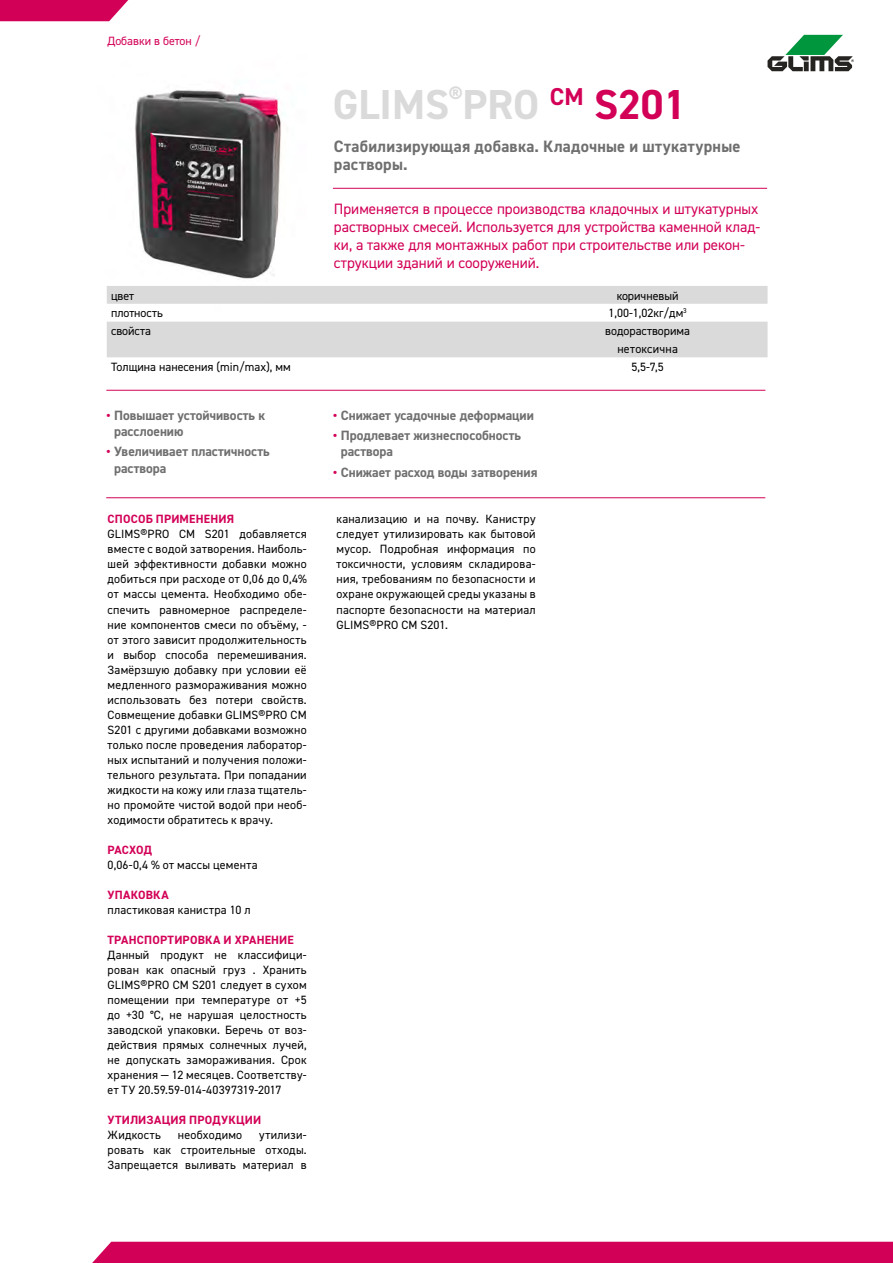
<style>
.page{position:relative;width:893px;height:1263px;background:#fff}
.page>*{position:absolute;margin:0;border:0;box-sizing:border-box;transform-origin:0 0}
.t1{font:700 42px "DIN2014";color:#dadada}
.t2{font:700 16.5px/18px "DIN2014";letter-spacing:.015em;color:#706f6f}
.t3{font:15px/18px "DIN2014";color:#d30057}
.t4{font:700 13.5px/16.2px "DIN2014";color:#706f6f}
.t5{font:12px/15px "DIN2014";letter-spacing:.02em;color:#000;text-align:justify}
.t6{font:12px/17.9px "DIN2014";color:#000;text-align:center}
.t7{font:700 12px "DIN2014";letter-spacing:.015em;color:#d30057}
.t8{font:12px "DIN2014";color:#d30057}
.s1{color:#d30057}
</style>
<div class="page">
<svg style="left:0;top:0;width:129px;height:21px;background:#d61464"></svg>
<div style="left:92px;top:1242px;width:801px;height:21px;background:#d30057"></div>
<svg style="left:767px;top:35px;width:87px;height:36px"></svg>
<hr style="left:333px;top:188px;width:434px;height:1px;background:#d30057">
<img style="left:135px;top:90px;width:150px;height:189px">
<div style="left:107px;top:286px;width:661px;height:18px;background:#dadada"></div>
<div style="left:107px;top:322px;width:661px;height:35px;background:#dadada"></div>
<hr style="left:106px;top:390px;width:659px;height:1px;background:#d30057">
<hr style="left:106px;top:497px;width:659px;height:1px;background:#d30057">
<p class="t8" style="left:107px;top:34px;width:95px">Добавки в бетон /</p>
<h1 class="t1" style="left:333px;top:77px;width:355px">GLIMS<sup>®</sup>PRO <sup>CM</sup> <span class="s1">S201</span></h1>
<h2 class="t2" style="left:334px;top:137px;width:408px">Стабилизирующая добавка. Кладочные и штукатурные растворы.</h2>
<p class="t3" style="left:334px;top:199px;width:428px">Применяется в процессе производства кладочных и штукатурных растворных смесей. Используется для устройства каменной клад&shy;ки, а также для монтажных работ при строительстве или рекон&shy;струкции зданий и сооружений.</p>
<p class="t5" style="left:111px;top:288px;width:25px">цвет</p>
<p class="t6" style="left:617px;top:286px;width:63px">коричневый</p>
<p class="t6" style="left:111px;top:304px;width:53px">плотность</p>
<p class="t5" style="left:608px;top:305px;width:80px">1,00-1,02кг/дм<sup>3</sup></p>
<p class="t6" style="left:111px;top:322px;width:41px">свойста</p>
<p class="t6" style="left:605px;top:322px;width:86px">водорастворима нетоксична</p>
<p class="t6" style="left:111px;top:358px;width:181px">Толщина нанесения (min/max), мм</p>
<p class="t5" style="left:631px;top:359px;width:34px">5,5-7,5</p>
<p class="t4" style="left:114px;top:407px;width:153px;text-indent:-8px"><span class="s1">•</span> Повышает устойчивость к расслоению</p>
<p class="t4" style="left:114px;top:443px;width:157px;text-indent:-8px"><span class="s1">•</span> Увеличивает пластичность раствора</p>
<p class="t7" style="left:108px;top:511px;width:128px">СПОСОБ ПРИМЕНЕНИЯ</p>
<p class="t5" style="left:108px;top:527px;width:201px">GLIMS®PRO CM S201 добавляется вместе с водой затворения. Наиболь&shy;шей эффективности добавки можно добиться при расходе от 0,06 до 0,4% от массы цемента. Необходимо обе&shy;спечить равномерное распределе&shy;ние компонентов смеси по объёму, - от этого зависит продолжительность и выбор способа перемешивания.<br>Замёрзшую добавку при условии её медленного размораживания можно использовать без потери свойств.<br>Совмещение добавки GLIMS®PRO CM S201 с другими добавками возможно только после проведения лаборатор&shy;ных испытаний и получения положи&shy;тельного результата. При попадании жидкости на кожу или глаза тщатель&shy;но промойте чистой водой при необ&shy;ходимости обратитесь к врачу.</p>
<p class="t7" style="left:108px;top:841px;width:46px">РАСХОД</p>
<p class="t5" style="left:108px;top:857px;width:152px">0,06-0,4 % от массы цемента</p>
<p class="t7" style="left:108px;top:886px;width:63px">УПАКОВКА</p>
<p class="t5" style="left:108px;top:902px;width:144px">пластиковая канистра 10 л</p>
<p class="t7" style="left:108px;top:931px;width:188px">ТРАНСПОРТИРОВКА И ХРАНЕНИЕ</p>
<p class="t5" style="left:108px;top:947px;width:201px">Данный продукт не классифици&shy;рован как опасный груз . Хранить GLIMS®PRO CM S201 следует в сухом помещении при температуре от +5 до +30 °С, не нарушая целостность заводской упаковки. Беречь от воз&shy;действия прямых солнечных лучей, не допускать замораживания. Срок хранения — 12 месяцев. Соответству&shy;ет ТУ 20.59.59-014-40397319-2017</p>
<p class="t7" style="left:108px;top:1111px;width:155px">УТИЛИЗАЦИЯ ПРОДУКЦИИ</p>
<p class="t5" style="left:108px;top:1127px;width:55px">Жидкость</p>
<p class="t5" style="left:178px;top:1127px;width:66px">необходимо</p>
<p class="t5" style="left:108px;top:1127px;width:201px;text-indent:152px">утилизи&shy;ровать как строительные отходы.<br>Запрещается выливать материал в</p>
<p class="t4" style="left:333px;top:407px;width:202px"><span class="s1">•</span> Снижает усадочные деформации</p>
<p class="t4" style="left:341px;top:427px;width:182px;text-indent:-8px"><span class="s1">•</span> Продлевает жизнеспособность раствора</p>
<p class="t4" style="left:333px;top:464px;width:206px"><span class="s1">•</span> Снижает расход воды затворения</p>
<p class="t5" style="left:336px;top:512px;width:201px">канализацию и на почву. Канистру следует утилизировать как бытовой мусор. Подробная информация по токсичности, условиям складирова&shy;ния, требованиям по безопасности и охране окружающей среды указаны в паспорте безопасности на материал GLIMS®PRO CM S201.</p>
</div>
